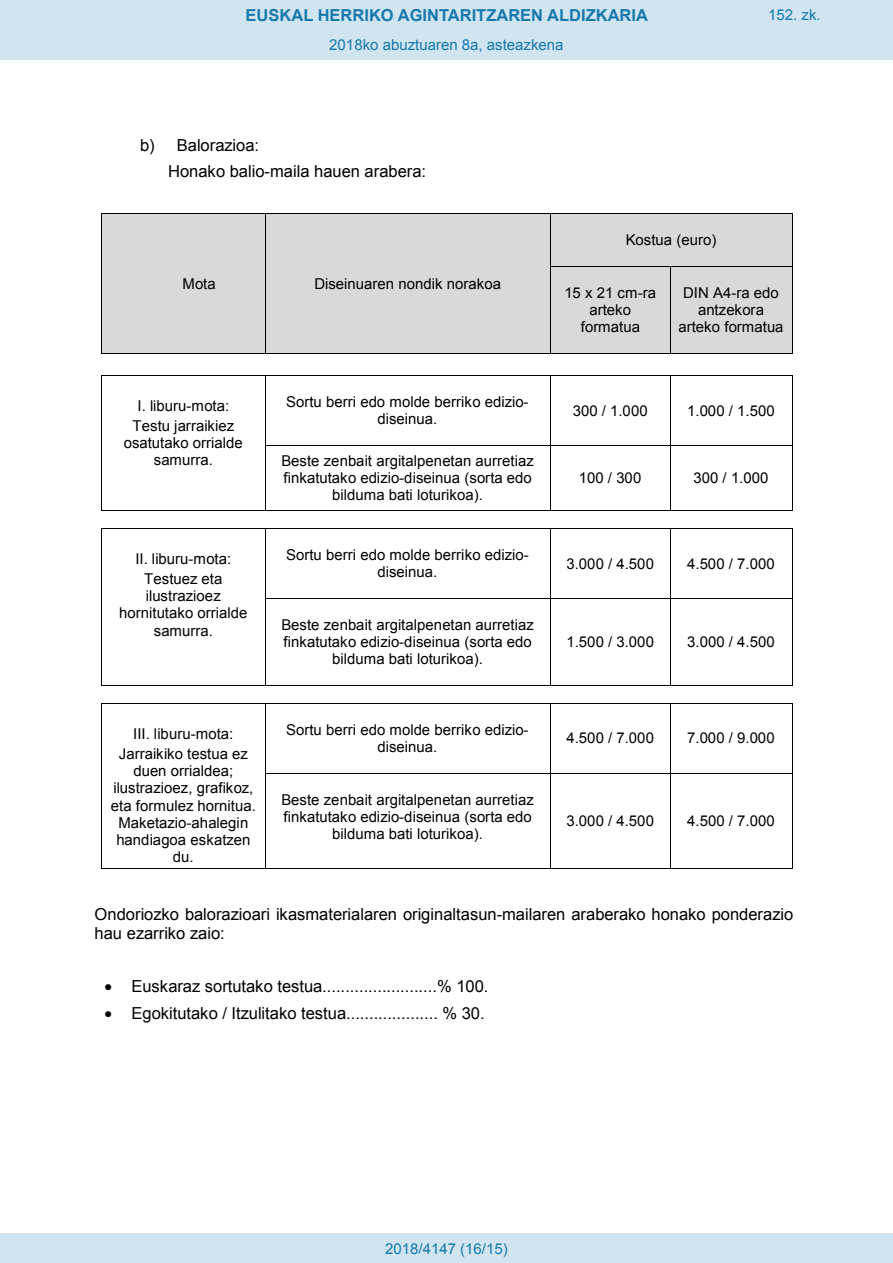
<style>
.page{position:relative;width:893px;height:1263px;background:#fff}
.page>*{position:absolute;margin:0;border:0;box-sizing:border-box;transform-origin:0 0}
.t1{font:16.5px/25.8px "Arial";color:#000}
.t2{font:700 16.5px "Arial";color:#1879ad}
.t3{font:15px/17.2px "Arial";color:#000;text-align:center}
.Paginacion_Centro{font:15px "Arial";color:#1879ad}
</style>
<div class="page">
<div style="left:102px;top:214px;width:163px;height:139px;background:#d9d9d9"></div>
<div style="left:266px;top:214px;width:284px;height:139px;background:#d9d9d9"></div>
<div style="left:551px;top:214px;width:241px;height:52px;background:#d9d9d9"></div>
<hr style="left:102px;top:213px;width:163px;height:1px;background:#000">
<hr style="left:266px;top:213px;width:284px;height:1px;background:#000">
<hr style="left:551px;top:213px;width:241px;height:1px;background:#000">
<hr style="left:101px;top:214px;width:1px;height:52px;background:#000">
<hr style="left:265px;top:214px;width:1px;height:52px;background:#000">
<hr style="left:550px;top:214px;width:1px;height:52px;background:#000">
<hr style="left:792px;top:214px;width:1px;height:52px;background:#000">
<div style="left:551px;top:266px;width:119px;height:87px;background:#d9d9d9"></div>
<div style="left:671px;top:266px;width:121px;height:87px;background:#d9d9d9"></div>
<hr style="left:551px;top:266px;width:119px;height:1px;background:#000">
<hr style="left:671px;top:266px;width:121px;height:1px;background:#000">
<hr style="left:101px;top:266px;width:1px;height:87px;background:#000">
<hr style="left:102px;top:353px;width:163px;height:1px;background:#000">
<hr style="left:265px;top:266px;width:1px;height:87px;background:#000">
<hr style="left:266px;top:353px;width:284px;height:1px;background:#000">
<hr style="left:550px;top:266px;width:1px;height:87px;background:#000">
<hr style="left:551px;top:353px;width:119px;height:1px;background:#000">
<hr style="left:670px;top:266px;width:1px;height:87px;background:#000">
<hr style="left:671px;top:353px;width:121px;height:1px;background:#000">
<hr style="left:792px;top:266px;width:1px;height:87px;background:#000">
<hr style="left:102px;top:375px;width:163px;height:1px;background:#000">
<hr style="left:266px;top:375px;width:284px;height:1px;background:#000">
<hr style="left:551px;top:375px;width:119px;height:1px;background:#000">
<hr style="left:671px;top:375px;width:121px;height:1px;background:#000">
<hr style="left:101px;top:376px;width:1px;height:69px;background:#000">
<hr style="left:265px;top:376px;width:1px;height:69px;background:#000">
<hr style="left:550px;top:376px;width:1px;height:69px;background:#000">
<hr style="left:670px;top:376px;width:1px;height:69px;background:#000">
<hr style="left:792px;top:376px;width:1px;height:69px;background:#000">
<hr style="left:266px;top:445px;width:284px;height:1px;background:#000">
<hr style="left:551px;top:445px;width:119px;height:1px;background:#000">
<hr style="left:671px;top:445px;width:121px;height:1px;background:#000">
<hr style="left:101px;top:446px;width:1px;height:64px;background:#000">
<hr style="left:102px;top:510px;width:163px;height:1px;background:#000">
<hr style="left:265px;top:446px;width:1px;height:64px;background:#000">
<hr style="left:266px;top:510px;width:284px;height:1px;background:#000">
<hr style="left:550px;top:446px;width:1px;height:64px;background:#000">
<hr style="left:551px;top:510px;width:119px;height:1px;background:#000">
<hr style="left:670px;top:446px;width:1px;height:64px;background:#000">
<hr style="left:671px;top:510px;width:121px;height:1px;background:#000">
<hr style="left:792px;top:446px;width:1px;height:64px;background:#000">
<hr style="left:102px;top:528px;width:163px;height:1px;background:#000">
<hr style="left:266px;top:528px;width:284px;height:1px;background:#000">
<hr style="left:551px;top:528px;width:119px;height:1px;background:#000">
<hr style="left:671px;top:528px;width:121px;height:1px;background:#000">
<hr style="left:101px;top:529px;width:1px;height:69px;background:#000">
<hr style="left:265px;top:529px;width:1px;height:69px;background:#000">
<hr style="left:550px;top:529px;width:1px;height:69px;background:#000">
<hr style="left:670px;top:529px;width:1px;height:69px;background:#000">
<hr style="left:792px;top:529px;width:1px;height:69px;background:#000">
<hr style="left:266px;top:598px;width:284px;height:1px;background:#000">
<hr style="left:551px;top:598px;width:119px;height:1px;background:#000">
<hr style="left:671px;top:598px;width:121px;height:1px;background:#000">
<hr style="left:101px;top:599px;width:1px;height:86px;background:#000">
<hr style="left:102px;top:685px;width:163px;height:1px;background:#000">
<hr style="left:265px;top:599px;width:1px;height:86px;background:#000">
<hr style="left:266px;top:685px;width:284px;height:1px;background:#000">
<hr style="left:550px;top:599px;width:1px;height:86px;background:#000">
<hr style="left:551px;top:685px;width:119px;height:1px;background:#000">
<hr style="left:670px;top:599px;width:1px;height:86px;background:#000">
<hr style="left:671px;top:685px;width:121px;height:1px;background:#000">
<hr style="left:792px;top:599px;width:1px;height:86px;background:#000">
<hr style="left:102px;top:703px;width:163px;height:1px;background:#000">
<hr style="left:266px;top:703px;width:284px;height:1px;background:#000">
<hr style="left:551px;top:703px;width:119px;height:1px;background:#000">
<hr style="left:671px;top:703px;width:121px;height:1px;background:#000">
<hr style="left:101px;top:704px;width:1px;height:69px;background:#000">
<hr style="left:265px;top:704px;width:1px;height:69px;background:#000">
<hr style="left:550px;top:704px;width:1px;height:69px;background:#000">
<hr style="left:670px;top:704px;width:1px;height:69px;background:#000">
<hr style="left:792px;top:704px;width:1px;height:69px;background:#000">
<hr style="left:266px;top:773px;width:284px;height:1px;background:#000">
<hr style="left:551px;top:773px;width:119px;height:1px;background:#000">
<hr style="left:671px;top:773px;width:121px;height:1px;background:#000">
<hr style="left:101px;top:773px;width:1px;height:95px;background:#000">
<hr style="left:102px;top:868px;width:163px;height:1px;background:#000">
<hr style="left:265px;top:773px;width:1px;height:95px;background:#000">
<hr style="left:266px;top:868px;width:284px;height:1px;background:#000">
<hr style="left:550px;top:773px;width:1px;height:95px;background:#000">
<hr style="left:551px;top:868px;width:119px;height:1px;background:#000">
<hr style="left:670px;top:773px;width:1px;height:95px;background:#000">
<hr style="left:671px;top:868px;width:121px;height:1px;background:#000">
<hr style="left:792px;top:773px;width:1px;height:95px;background:#000">
<div style="left:0;top:0;width:893px;height:60px;background:#d0e5f0"></div>
<div style="left:0;top:1233px;width:893px;height:30px;background:#d0e5f0"></div>
<p class="t2" style="left:246px;top:4px;width:404px">EUSKAL HERRIKO AGINTARITZAREN ALDIZKARIA</p>
<p class="Paginacion_Centro" style="left:768px;top:5px;width:54px">152. zk.</p>
<p class="Paginacion_Centro" style="left:329px;top:35px;width:236px">2018ko abuztuaren 8a, asteazkena</p>
<p class="t1" style="left:168px;top:133px;width:259px;text-indent:-28px">b) Balorazioa:<br>Honako balio-maila hauen arabera:</p>
<p class="t3" style="left:183px;top:275px;width:35px">Mota</p>
<p class="t3" style="left:314px;top:275px;width:188px">Diseinuaren nondik norakoa</p>
<p class="t3" style="left:626px;top:231px;width:92px">Kostua (euro)</p>
<p class="t3" style="left:564px;top:284px;width:93px">15 x 21 cm-ra arteko formatua</p>
<p class="t3" style="left:678px;top:284px;width:107px">DIN A4-ra edo antzekora arteko formatua</p>
<p class="t3" style="left:133px;top:396px;width:103px;line-height:19.6px">I. liburu-mota:<br>Testu jarraikiez</p>
<p class="t3" style="left:124px;top:435px;width:120px">osatutako orrialde samurra.</p>
<p class="t3" style="left:135px;top:549px;width:97px;line-height:19.6px">II. liburu-mota:<br>Testuez eta</p>
<p class="t3" style="left:119px;top:588px;width:130px">ilustrazioez hornitutako orrialde samurra.</p>
<p class="t3" style="left:119px;top:724px;width:131px;line-height:19.5px">III. liburu-mota:<br>Jarraikiko testua ez</p>
<p class="t3" style="left:111px;top:762px;width:146px">duen orrialdea; ilustrazioez, grafikoz, eta formulez hornitua.<br>Maketazio-ahalegin handiagoa eskatzen du.</p>
<p class="t3" style="left:286px;top:393px;width:244px">Sortu berri edo molde berriko edizio&shy;diseinua.</p>
<p class="t3" style="left:573px;top:402px;width:76px">300 / 1.000</p>
<p class="t3" style="left:687px;top:402px;width:89px">1.000 / 1.500</p>
<p class="t3" style="left:281px;top:452px;width:254px">Beste zenbait argitalpenetan aurretiaz finkatutako edizio-diseinua (sorta edo bilduma bati loturikoa).</p>
<p class="t3" style="left:579px;top:469px;width:64px">100 / 300</p>
<p class="t3" style="left:694px;top:469px;width:76px">300 / 1.000</p>
<p class="t3" style="left:286px;top:546px;width:244px">Sortu berri edo molde berriko edizio&shy;diseinua.</p>
<p class="t3" style="left:566px;top:555px;width:89px">3.000 / 4.500</p>
<p class="t3" style="left:687px;top:555px;width:89px">4.500 / 7.000</p>
<p class="t3" style="left:281px;top:616px;width:254px">Beste zenbait argitalpenetan aurretiaz finkatutako edizio-diseinua (sorta edo bilduma bati loturikoa).</p>
<p class="t3" style="left:566px;top:633px;width:89px">1.500 / 3.000</p>
<p class="t3" style="left:687px;top:633px;width:89px">3.000 / 4.500</p>
<p class="t3" style="left:286px;top:721px;width:244px">Sortu berri edo molde berriko edizio&shy;diseinua.</p>
<p class="t3" style="left:566px;top:730px;width:89px">4.500 / 7.000</p>
<p class="t3" style="left:687px;top:730px;width:89px">7.000 / 9.000</p>
<p class="t3" style="left:281px;top:791px;width:254px">Beste zenbait argitalpenetan aurretiaz finkatutako edizio-diseinua (sorta edo bilduma bati loturikoa).</p>
<p class="t3" style="left:566px;top:812px;width:89px">3.000 / 4.500</p>
<p class="t3" style="left:687px;top:812px;width:89px">4.500 / 7.000</p>
<p class="t1" style="left:95px;top:905px;width:700px;line-height:18.9px">Ondoriozko balorazioari ikasmaterialaren originaltasun-mailaren araberako honako ponderazio hau ezarriko zaio:</p>
<p class="t1" style="left:104px;top:973px;width:385px">• Euskaraz sortutako testua.........................% 100.</p>
<p class="t1" style="left:104px;top:1000px;width:382px">• Egokitutako / Itzulitako testua.................... % 30.</p>
<p class="Paginacion_Centro" style="left:385px;top:1238px;width:124px">2018/4147 (16/15)</p>
</div>
